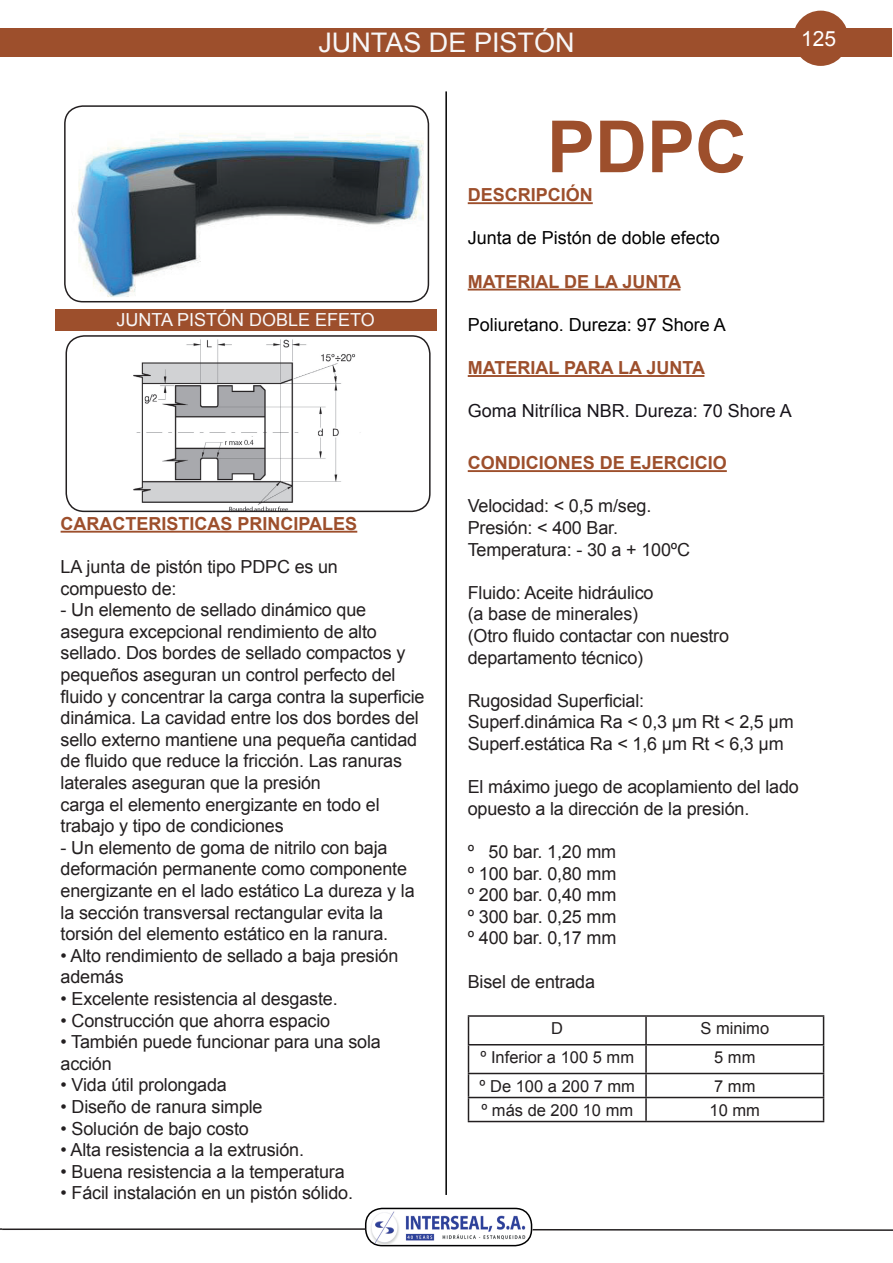
<style>
.page{position:relative;width:893px;height:1263px;background:#fff}
.page>*{position:absolute;margin:0;border:0;box-sizing:border-box;transform-origin:0 0}
.t1{font:700 72px "Arial";color:#9d4f2c}
.t2{font:27px "Arial";color:#f7f7f8}
.t3{font:21px "Arial";color:#fff}
.t4{font:18px/21.6px "Arial";letter-spacing:-.01em;color:#231f20}
.t5{font:700 18px "Arial";color:#9d4f2c}
.t6{font:18px "Arial";color:#000001}
.t7{font:18px "Arial";color:#17141a}
.t8{font:18px "Arial";color:#f7f7f8}
.t9{font:16.5px "Arial";color:#231f20}
</style>
<div class="page">
<img style="left:65px;top:133px;width:363px;height:164px">
<div style="left:64px;top:105px;width:365px;height:197px;border:2px solid #231f20;border-radius:18px"></div>
<div style="left:55px;top:309px;width:382px;height:21px;background:#9d4f2c"></div>
<hr style="left:468px;top:202px;width:125px;height:2px;background:#9d4f2c">
<hr style="left:468px;top:289px;width:212px;height:2px;background:#9d4f2c">
<hr style="left:468px;top:375px;width:236px;height:2px;background:#9d4f2c">
<hr style="left:61px;top:531px;width:296px;height:2px;background:#9d4f2c">
<hr style="left:468px;top:470px;width:259px;height:2px;background:#9d4f2c">
<hr style="left:468px;top:1015px;width:178px;height:2px;background:#231f20">
<hr style="left:646px;top:1015px;width:178px;height:2px;background:#231f20">
<hr style="left:645px;top:1017px;width:2px;height:27px;background:#231f20">
<hr style="left:468px;top:1044px;width:178px;height:1px;background:#231f20">
<hr style="left:646px;top:1044px;width:178px;height:1px;background:#231f20">
<hr style="left:645px;top:1045px;width:2px;height:28px;background:#231f20">
<hr style="left:468px;top:1073px;width:178px;height:1px;background:#231f20">
<hr style="left:646px;top:1073px;width:178px;height:1px;background:#231f20">
<hr style="left:645px;top:1074px;width:2px;height:23px;background:#231f20">
<hr style="left:468px;top:1097px;width:178px;height:1px;background:#231f20">
<svg style="left:468px;top:1017px;width:1px;height:104px"></svg>
<hr style="left:646px;top:1097px;width:178px;height:1px;background:#231f20">
<hr style="left:645px;top:1098px;width:2px;height:23px;background:#231f20">
<svg style="left:823px;top:1017px;width:1px;height:104px"></svg>
<hr style="left:468px;top:1121px;width:178px;height:1px;background:#231f20">
<hr style="left:646px;top:1121px;width:178px;height:1px;background:#231f20">
<div style="left:1px;top:28px;width:891px;height:29px;background:#9d4f2c"></div>
<img style="left:133px;top:339px;width:228px;height:170px">
<div style="left:66px;top:335px;width:365px;height:177px;border:2px solid #231f20;border-radius:18px"></div>
<hr style="left:445px;top:91px;width:2px;height:1104px;background:#000001">
<div style="left:793px;top:11px;width:55px;height:55px;background:#9d4f2c;border-radius:50%"></div>
<img style="left:366px;top:1208px;width:165px;height:36px">
<div style="left:365px;top:1208px;width:167px;height:38px;border:2px solid #000001;border-radius:16px"></div>
<hr style="left:2px;top:1228px;width:364px;height:2px;background:#231f20">
<hr style="left:533px;top:1229px;width:360px;height:2px;background:#231f20">
<h2 class="t2" style="left:318px;top:25px;width:258px">JUNTAS DE PISTÓN</h2>
<p class="t3" style="left:801px;top:25px;width:37px">125</p>
<p class="t8" style="left:117px;top:308px;width:260px">JUNTA PISTÓN DOBLE EFETO</p>
<h1 class="t1" style="left:547px;top:99px;width:202px">PDPC</h1>
<p class="t5" style="left:468px;top:183px;width:127px">DESCRIPCIÓN</p>
<p class="t6" style="left:468px;top:226px;width:254px">Junta de Pistón de doble efecto</p>
<p class="t5" style="left:468px;top:269px;width:215px">MATERIAL DE LA JUNTA</p>
<p class="t6" style="left:468px;top:313px;width:260px">Poliuretano. Dureza: 97 Shore A</p>
<p class="t5" style="left:468px;top:356px;width:239px">MATERIAL PARA LA JUNTA</p>
<p class="t7" style="left:468px;top:399px;width:326px">Goma Nitrílica NBR. Dureza: 70 Shore A</p>
<p class="t5" style="left:61px;top:511px;width:298px">CARACTERISTICAS PRINCIPALES</p>
<p class="t4" style="left:61px;top:556px;width:279px">LA junta de pistón tipo PDPC es un compuesto de:</p>
<p class="t4" style="left:61px;top:599px;width:365px">- Un elemento de sellado dinámico que asegura excepcional rendimiento de alto sellado. Dos bordes de sellado compactos y pequeños aseguran un control perfecto del fluido y concentrar la carga contra la superficie dinámica. La cavidad entre los dos bordes del sello externo mantiene una pequeña cantidad de fluido que reduce la fricción. Las ranuras laterales aseguran que la presión<br>carga el elemento energizante en todo el trabajo y tipo de condiciones</p>
<p class="t4" style="left:61px;top:837px;width:356px">- Un elemento de goma de nitrilo con baja deformación permanente como componente energizante en el lado estático La dureza y la la sección transversal rectangular evita la torsión del elemento estático en la ranura.</p>
<p class="t4" style="left:61px;top:945px;width:339px">• Alto rendimiento de sellado a baja presión además</p>
<p class="t4" style="left:61px;top:988px;width:279px">• Excelente resistencia al desgaste.</p>
<p class="t4" style="left:61px;top:1010px;width:271px">• Construcción que ahorra espacio</p>
<p class="t4" style="left:61px;top:1031px;width:322px">• También puede funcionar para una sola acción</p>
<p class="t4" style="left:61px;top:1074px;width:168px">• Vida útil prolongada</p>
<p class="t4" style="left:61px;top:1096px;width:204px">• Diseño de ranura simple</p>
<p class="t4" style="left:61px;top:1118px;width:190px">• Solución de bajo costo</p>
<p class="t4" style="left:61px;top:1139px;width:245px">• Alta resistencia a la extrusión.</p>
<p class="t4" style="left:61px;top:1161px;width:286px">• Buena resistencia a la temperatura</p>
<p class="t4" style="left:61px;top:1182px;width:294px">• Fácil instalación en un pistón sólido.</p>
<p class="t5" style="left:468px;top:451px;width:261px">CONDICIONES DE EJERCICIO</p>
<p class="t4" style="left:468px;top:495px;width:224px">Velocidad: &lt; 0,5 m/seg.<br>Presión: &lt; 400 Bar.<br>Temperatura: - 30 a + 100ºC</p>
<p class="t4" style="left:468px;top:582px;width:263px">Fluido: Aceite hidráulico<br>(a base de minerales)<br>(Otro fluido contactar con nuestro departamento técnico)</p>
<p class="t4" style="left:468px;top:690px;width:328px">Rugosidad Superficial:<br>Superf.dinámica Ra &lt; 0,3 μm Rt &lt; 2,5 μm<br>Superf.estática Ra &lt; 1,6 μm Rt &lt; 6,3 μm</p>
<p class="t4" style="left:468px;top:776px;width:333px">El máximo juego de acoplamiento del lado opuesto a la dirección de la presión.</p>
<p class="t4" style="left:468px;top:841px;width:150px;text-align:justify">º 50 bar. 1,20 mm º 100 bar. 0,80 mm º 200 bar. 0,40 mm º 300 bar. 0,25 mm º 400 bar. 0,17 mm</p>
<p class="t4" style="left:468px;top:971px;width:129px">Bisel de entrada</p>
<p class="t9" style="left:551px;top:1017px;width:13px">D</p>
<p class="t9" style="left:700px;top:1017px;width:70px">S minimo</p>
<p class="t9" style="left:480px;top:1046px;width:155px">º Inferior a 100 5 mm</p>
<p class="t9" style="left:714px;top:1046px;width:43px">5 mm</p>
<p class="t9" style="left:479px;top:1075px;width:157px">º De 100 a 200 7 mm</p>
<p class="t9" style="left:714px;top:1075px;width:43px">7 mm</p>
<p class="t9" style="left:481px;top:1099px;width:153px">º más de 200 10 mm</p>
<p class="t9" style="left:710px;top:1099px;width:52px">10 mm</p>
</div>
